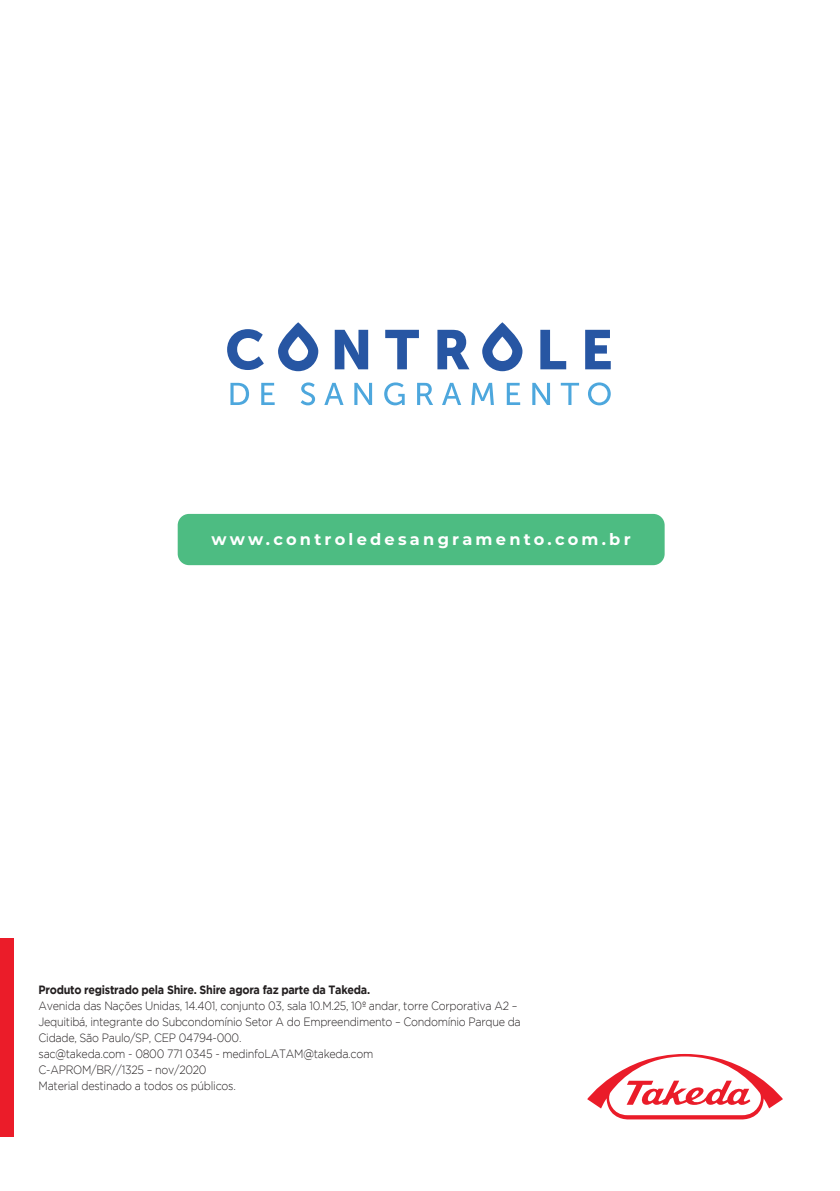
<style>
.page{position:relative;width:840px;height:1191px;background:#fff}
.page>*{position:absolute;margin:0;border:0;box-sizing:border-box;transform-origin:0 0}
.t1{font:700 16.2px "Montserrat";letter-spacing:.2em;color:#fff}
.t2{font:300 12px/16px "Gotham";letter-spacing:-.025em;color:#231f20;scale:.9 1}
.t3{font:700 12px "Gotham";letter-spacing:-.025em;color:#231f20;scale:.9 1}
</style>
<div class="page">
<div style="left:178px;top:514px;width:486px;height:51px;background:#4dbc82;border-radius:11px"></div>
<svg style="left:230px;top:383px;width:19px;height:22px"></svg>
<svg style="left:261px;top:383px;width:13px;height:22px"></svg>
<svg style="left:300px;top:382px;width:15px;height:23px"></svg>
<svg style="left:324px;top:383px;width:19px;height:22px"></svg>
<svg style="left:354px;top:383px;width:18px;height:22px"></svg>
<svg style="left:384px;top:382px;width:20px;height:23px"></svg>
<svg style="left:417px;top:383px;width:16px;height:22px"></svg>
<svg style="left:442px;top:383px;width:19px;height:22px"></svg>
<svg style="left:471px;top:383px;width:22px;height:22px"></svg>
<svg style="left:506px;top:383px;width:14px;height:22px"></svg>
<svg style="left:532px;top:383px;width:17px;height:22px"></svg>
<svg style="left:560px;top:383px;width:18px;height:22px"></svg>
<svg style="left:588px;top:382px;width:22px;height:23px"></svg>
<svg style="left:227px;top:329px;width:37px;height:41px"></svg>
<svg style="left:334px;top:330px;width:34px;height:39px"></svg>
<svg style="left:385px;top:330px;width:33px;height:39px"></svg>
<svg style="left:437px;top:330px;width:32px;height:39px"></svg>
<svg style="left:540px;top:330px;width:26px;height:39px"></svg>
<svg style="left:585px;top:330px;width:25px;height:39px"></svg>
<svg style="left:482px;top:322px;width:40px;height:49px"></svg>
<svg style="left:278px;top:322px;width:40px;height:49px"></svg>
<div style="left:0;top:938px;width:13px;height:199px;background:#eb1c29"></div>
<svg style="left:587px;top:1054px;width:196px;height:66px"></svg>
<p class="t1" style="left:211px;top:527px;width:420px">www.controledesangramento.com.br</p>
<p class="t3" style="left:39px;top:983px;width:370px">Produto registrado pela Shire. Shire agora faz parte da Takeda.</p>
<p class="t2" style="left:39px;top:997px;width:537px">Avenida das Nações Unidas, 14.401, conjunto 03, sala 10.M.25, 10º andar, torre Corporativa A2 –<br>Jequitibá, integrante do Subcondomínio Setor A do Empreendimento – Condomínio Parque da<br>Cidade, São Paulo/SP, CEP 04794-000.</p>
<p class="t2" style="left:39px;top:1045px;width:373px">sac@takeda.com - 0800 771 0345 - medinfoLATAM@takeda.com</p>
<p class="t2" style="left:39px;top:1061px;width:188px">C-APROM/BR//1325 – nov/2020</p>
<p class="t2" style="left:39px;top:1077px;width:220px">Material destinado a todos os públicos.</p>
</div>
